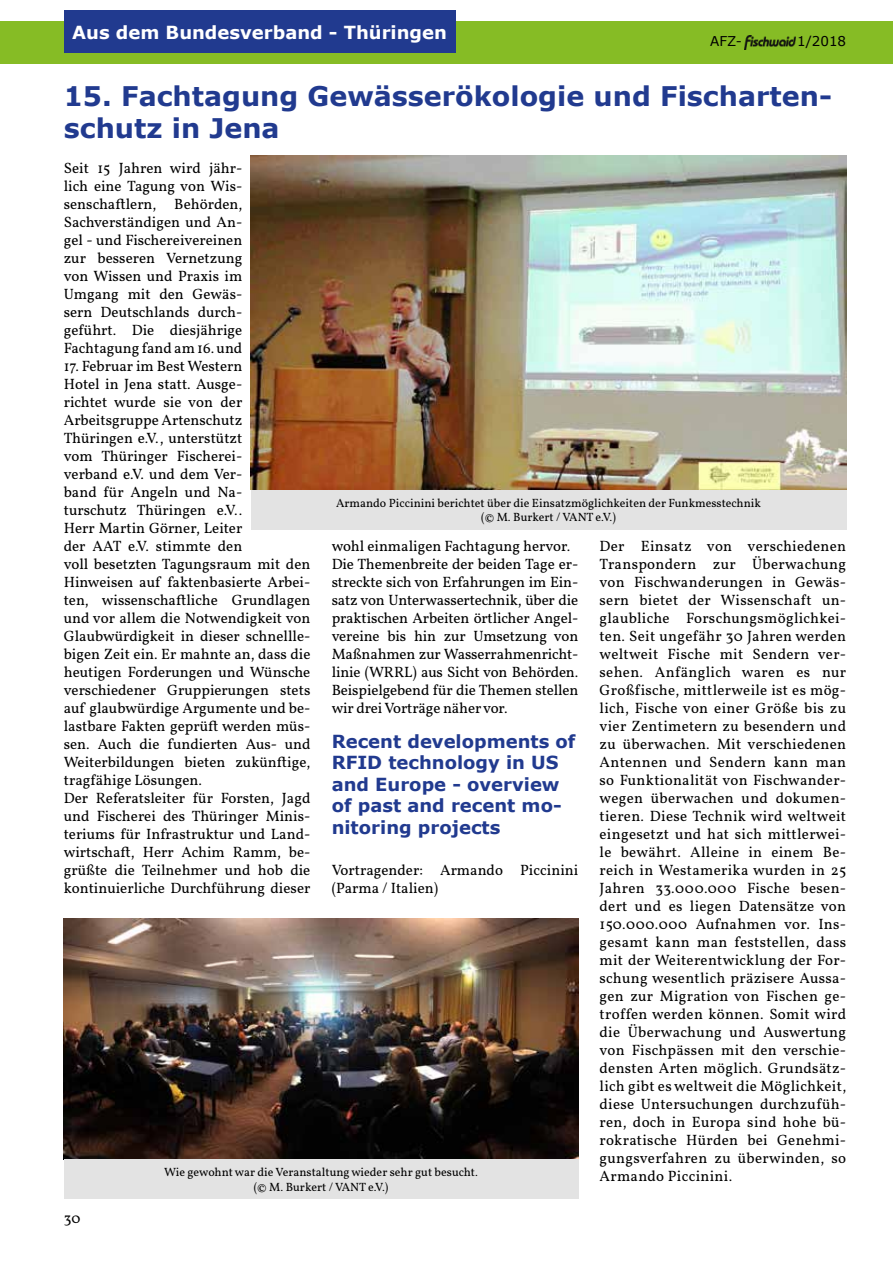
<style>
.page{position:relative;width:893px;height:1263px;background:#fff}
.page>*{position:absolute;margin:0;border:0;box-sizing:border-box;transform-origin:0 0}
.t1{font:700 27px/32.4px "Verdana";color:#213a8f}
.t2{font:700 18px/21.6px "Verdana";color:#213a8f}
.t3{font:700 18px "Verdana";color:#fff}
.t4{font:15px/18px "Vollkorn";color:#000}
.t5{font:13.5px "Verdana";color:#000}
.t6{font:12px/14.4px "Vollkorn";color:#000;text-align:center}
</style>
<div class="page">
<div style="left:0;top:21px;width:893px;height:43px;background:#86bc25"></div>
<img style="left:744px;top:36px;width:51px;height:13px">
<div style="left:64px;top:11px;width:391px;height:42px;background:#213a8f"></div>
<img style="left:64px;top:918px;width:514px;height:241px">
<img style="left:251px;top:155px;width:595px;height:335px">
<div style="left:251px;top:490px;width:595px;height:40px;background:#e3e3e3"></div>
<div style="left:64px;top:1159px;width:514px;height:40px;background:#e3e3e3"></div>
<p class="t3" style="left:72px;top:19px;width:376px">Aus dem Bundesverband - Thüringen</p>
<p class="t5" style="left:710px;top:32px;width:33px">AFZ-</p>
<p class="t5" style="left:797px;top:32px;width:51px">1/2018</p>
<h1 class="t1" style="left:64px;top:79px;width:770px">15. Fachtagung Gewässerökologie und Fischarten&shy;schutz in Jena</h1>
<p class="t4" style="left:64px;top:159px;width:180px;text-align:justify">Seit 15 Jahren wird jähr&shy;lich eine Tagung von Wis&shy;senschaftlern, Behörden, Sachverständigen und An&shy;gel - und Fischereivereinen zur besseren Vernetzung von Wissen und Praxis im Umgang mit den Gewäs&shy;sern Deutschlands durch&shy;geführt. Die diesjährige Fachtagung fand am 16. und</p>
<p class="t4" style="left:64px;top:357px;width:248px">17. Februar im Best Western<br>Hotel in Jena statt. Ausge-<br>richtet wurde sie von der<br>Arbeitsgruppe Artenschutz<br>Thüringen e.V., unterstützt<br>vom Thüringer Fischerei-<br>verband e.V. und dem Ver-<br>band für Angeln und Na-<br>turschutz Thüringen e.V..<br>Herr Martin Görner, Leiter<br>der AAT e.V. stimmte den<br>voll besetzten Tagungsraum mit den<br>Hinweisen auf faktenbasierte Arbei&shy;ten, wissenschaftliche Grundlagen und vor allem die Notwendigkeit von<br>Glaubwürdigkeit in dieser schnellle&shy;bigen Zeit ein. Er mahnte an, dass die heutigen Forderungen und Wünsche verschiedener Gruppierungen stets auf glaubwürdige Argumente und be&shy;lastbare Fakten geprüft werden müs&shy;sen. Auch die fundierten Aus- und<br>Weiterbildungen bieten zukünftige, tragfähige Lösungen.<br>Der Referatsleiter für Forsten, Jagd und Fischerei des Thüringer Minis&shy;teriums für Infrastruktur und Land&shy;wirtschaft, Herr Achim Ramm, be&shy;grüßte die Teilnehmer und hob die kontinuierliche Durchführung dieser</p>
<p class="t6" style="left:336px;top:496px;width:427px">Armando Piccinini berichtet über die Einsatzmöglichkeiten der Funkmesstechnik (© M. Burkert / VANT e.V.)</p>
<p class="t4" style="left:600px;top:537px;width:248px;text-align:justify">Der Einsatz von verschiedenen Transpondern zur Überwachung von Fischwanderungen in Gewäs&shy;sern bietet der Wissenschaft un&shy;glaubliche Forschungsmöglichkei&shy;ten. Seit ungefähr 30 Jahren werden weltweit Fische mit Sendern ver&shy;sehen. Anfänglich waren es nur Großfische, mittlerweile ist es mög&shy;lich, Fische von einer Größe bis zu vier Zentimetern zu besendern und zu überwachen. Mit verschiedenen Antennen und Sendern kann man so Funktionalität von Fischwander&shy;wegen überwachen und dokumen&shy;tieren. Diese Technik wird weltweit eingesetzt und hat sich mittlerwei&shy;le bewährt. Alleine in einem Be&shy;reich in Westamerika wurden in 25<br>Jahren 33.000.000 Fische besen&shy;dert und es liegen Datensätze von 150.000.000 Aufnahmen vor. Ins&shy;gesamt kann man feststellen, dass mit der Weiterentwicklung der For&shy;schung wesentlich präzisere Aussa&shy;gen zur Migration von Fischen ge&shy;troffen werden können. Somit wird die Überwachung und Auswertung von Fischpässen mit den verschie&shy;densten Arten möglich. Grundsätz&shy;lich gibt es weltweit die Möglichkeit, diese Untersuchungen durchzufüh&shy;ren, doch in Europa sind hohe bü&shy;rokratische Hürden bei Genehmi&shy;gungsverfahren zu überwinden, so Armando Piccinini.</p>
<p class="t4" style="left:332px;top:537px;width:248px">wohl einmaligen Fachtagung hervor.<br>Die Themenbreite der beiden Tage er&shy;streckte sich von Erfahrungen im Ein&shy;satz von Unterwassertechnik, über die praktischen Arbeiten örtlicher Angel&shy;vereine bis hin zur Umsetzung von Maßnahmen zur Wasserrahmenricht&shy;linie (WRRL) aus Sicht von Behörden.<br>Beispielgebend für die Themen stellen wir drei Vorträge näher vor.</p>
<p class="t2" style="left:332px;top:730px;width:245px">Recent developments of<br>RFID technology in US and Europe - overview of past and recent mo&shy;nitoring projects</p>
<p class="t4" style="left:332px;top:861px;width:248px">Vortragender: Armando Piccinini (Parma / Italien)</p>
<p class="t6" style="left:164px;top:1165px;width:315px">Wie gewohnt war die Veranstaltung wieder sehr gut besucht. (© M. Burkert / VANT e.V.)</p>
<p class="t4" style="left:64px;top:1209px;width:18px">30</p>
</div>
